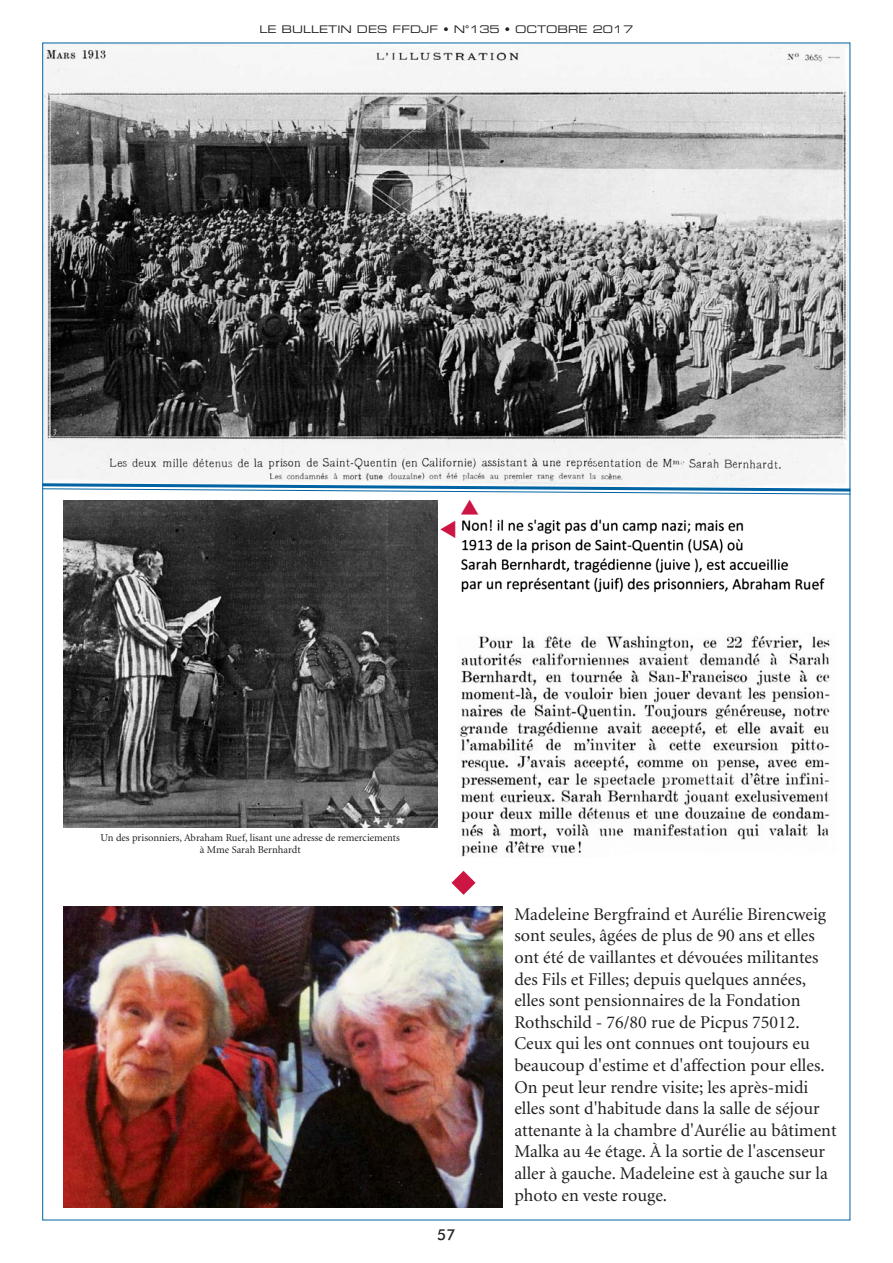
<style>
.page{position:relative;width:893px;height:1263px;background:#fff}
.page>*{position:absolute;margin:0;border:0;box-sizing:border-box;transform-origin:0 0}
.t1{font:18px/21.6px "Minion";color:#231f20}
.t2{font:500 15px "Futura BT";color:#231f20}
.t3{font:10.5px/12.6px "Minion";color:#231f20;text-align:center}
.t4{font:10.5px "Eurostile Extended Two";color:#231f20}
</style>
<div class="page">
<img style="left:44px;top:45px;width:804px;height:437px">
<img style="left:64px;top:514px;width:374px;height:313px">
<img style="left:461px;top:519px;width:364px;height:74px">
<img style="left:457px;top:635px;width:374px;height:222px">
<img style="left:64px;top:907px;width:439px;height:301px">
<svg style="left:451px;top:871px;width:24px;height:24px"></svg>
<svg style="left:42px;top:482px;width:809px;height:32px"></svg>
<p class="t4" style="left:259px;top:26px;width:375px">LE BULLETIN DES FFDJF • N°135 • OCTOBRE 2017</p>
<p class="t3" style="left:101px;top:832px;width:301px">Un des prisonniers, Abraham Ruef, lisant une adresse de remerciements à Mme Sarah Bernhardt</p>
<p class="t2" style="left:437px;top:1229px;width:20px">57</p>
<p class="t1" style="left:514px;top:905px;width:324px">Madeleine Bergfraind et Aurélie Birencweig sont seules, âgées de plus de 90 ans et elles ont été de vaillantes et dévouées militantes des Fils et Filles; depuis quelques années, elles sont pensionnaires de la Fondation Rothschild - 76/80 rue de Picpus 75012.<br>Ceux qui les ont connues ont toujours eu beaucoup d'estime et d'affection pour elles.<br>On peut leur rendre visite; les après-midi elles sont d'habitude dans la salle de séjour attenante à la chambre d'Aurélie au bâtiment Malka au 4e étage. À la sortie de l'ascenseur aller à gauche. Madeleine est à gauche sur la photo en veste rouge.</p>
</div>
